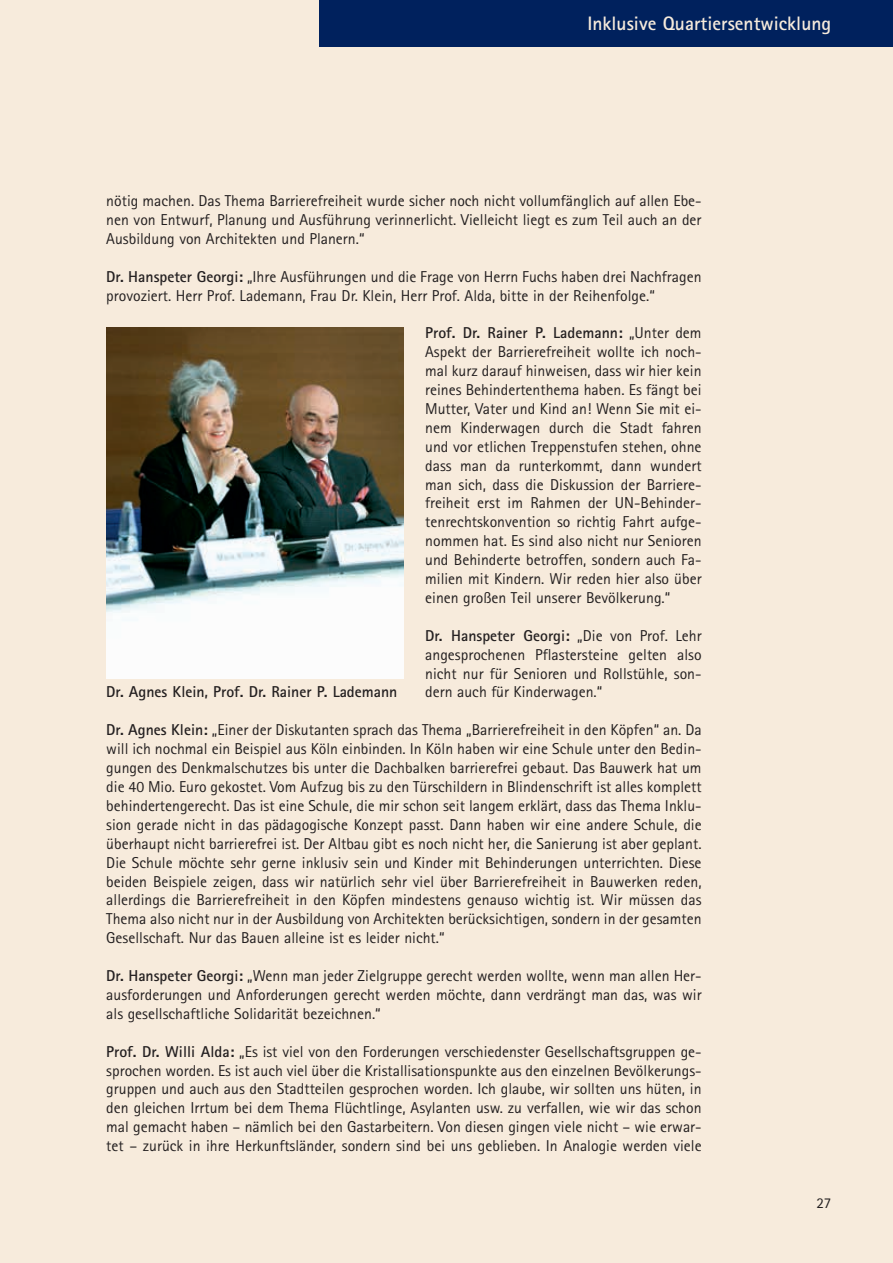
<style>
.page{position:relative;width:893px;height:1263px;background:#f7ebdc}
.page>*{position:absolute;margin:0;border:0;box-sizing:border-box;transform-origin:0 0}
.t1{font:700 19.5px "Rotis Sans Serif";color:#f7ebdc}
.t2{font:15.75px/18.9px "Rotis Sans Serif";color:#231f20;text-align:justify}
.t3{font:700 15.75px "Rotis Sans Serif";color:#231f20}
.t4{font:15px "Rotis Sans Serif";color:#231f20}
.s1{font-weight:700}
</style>
<div class="page">
<div style="left:319px;top:0;width:574px;height:47px;background:#00215d"></div>
<img style="left:106px;top:327px;width:298px;height:351px">
<p class="t1" style="left:587px;top:11px;width:245px">Inklusive Quartiersentwicklung</p>
<p class="t2" style="left:106px;top:191px;width:597px">nötig machen. Das Thema Barrierefreiheit wurde sicher noch nicht vollumfänglich auf allen Ebe&shy;nen von Entwurf, Planung und Ausführung verinnerlicht. Vielleicht liegt es zum Teil auch an der Ausbildung von Architekten und Planern.“</p>
<p class="t2" style="left:106px;top:267px;width:597px"><span class="s1">Dr. Hanspeter Georgi:</span> „Ihre Ausführungen und die Frage von Herrn Fuchs haben drei Nachfragen provoziert. Herr Prof. Lademann, Frau Dr. Klein, Herr Prof. Alda, bitte in der Reihenfolge.“</p>
<p class="t2" style="left:425px;top:323px;width:278px"><span class="s1">Prof. Dr. Rainer P. Lademann:</span> „Unter dem Aspekt der Barrierefreiheit wollte ich noch&shy;mal kurz darauf hinweisen, dass wir hier kein reines Behindertenthema haben. Es fängt bei Mutter, Vater und Kind an! Wenn Sie mit ei&shy;nem Kinderwagen durch die Stadt fahren und vor etlichen Treppenstufen stehen, ohne dass man da runterkommt, dann wundert man sich, dass die Diskussion der Barriere&shy;freiheit erst im Rahmen der UN-Behinder&shy;tenrechtskonvention so richtig Fahrt aufge&shy;nommen hat. Es sind also nicht nur Senioren und Behinderte betroffen, sondern auch Fa&shy;milien mit Kindern. Wir reden hier also über einen großen Teil unserer Bevölkerung.“</p>
<p class="t2" style="left:425px;top:626px;width:278px"><span class="s1">Dr. Hanspeter Georgi:</span> „Die von Prof. Lehr angesprochenen Pflastersteine gelten also nicht nur für Senioren und Rollstühle, son&shy;dern auch für Kinderwagen.“</p>
<p class="t2" style="left:106px;top:720px;width:597px"><span class="s1">Dr. Agnes Klein:</span> „Einer der Diskutanten sprach das Thema „Barrierefreiheit in den Köpfen“ an. Da will ich nochmal ein Beispiel aus Köln einbinden. In Köln haben wir eine Schule unter den Bedin&shy;gungen des Denkmalschutzes bis unter die Dachbalken barrierefrei gebaut. Das Bauwerk hat um die 40 Mio. Euro gekostet. Vom Aufzug bis zu den Türschildern in Blindenschrift ist alles komplett behindertengerecht. Das ist eine Schule, die mir schon seit langem erklärt, dass das Thema Inklu&shy;sion gerade nicht in das pädagogische Konzept passt. Dann haben wir eine andere Schule, die überhaupt nicht barrierefrei ist. Der Altbau gibt es noch nicht her, die Sanierung ist aber geplant.<br>Die Schule möchte sehr gerne inklusiv sein und Kinder mit Behinderungen unterrichten. Diese beiden Beispiele zeigen, dass wir natürlich sehr viel über Barrierefreiheit in Bauwerken reden, allerdings die Barrierefreiheit in den Köpfen mindestens genauso wichtig ist. Wir müssen das Thema also nicht nur in der Ausbildung von Architekten berücksichtigen, sondern in der gesamten Gesellschaft. Nur das Bauen alleine ist es leider nicht.“</p>
<p class="t2" style="left:106px;top:966px;width:597px"><span class="s1">Dr. Hanspeter Georgi:</span> „Wenn man jeder Zielgruppe gerecht werden wollte, wenn man allen Her&shy;ausforderungen und Anforderungen gerecht werden möchte, dann verdrängt man das, was wir als gesellschaftliche Solidarität bezeichnen.“</p>
<p class="t2" style="left:106px;top:1042px;width:597px"><span class="s1">Prof. Dr. Willi Alda:</span> „Es ist viel von den Forderungen verschiedenster Gesellschaftsgruppen ge&shy;sprochen worden. Es ist auch viel über die Kristallisationspunkte aus den einzelnen Bevölkerungs&shy;gruppen und auch aus den Stadtteilen gesprochen worden. Ich glaube, wir sollten uns hüten, in den gleichen Irrtum bei dem Thema Flüchtlinge, Asylanten usw. zu verfallen, wie wir das schon mal gemacht haben – nämlich bei den Gastarbeitern. Von diesen gingen viele nicht – wie erwar&shy;tet – zurück in ihre Herkunftsländer, sondern sind bei uns geblieben. In Analogie werden viele</p>
<p class="t3" style="left:106px;top:682px;width:293px">Dr. Agnes Klein, Prof. Dr. Rainer P. Lademann</p>
<p class="t4" style="left:816px;top:1194px;width:16px">27</p>
</div>
